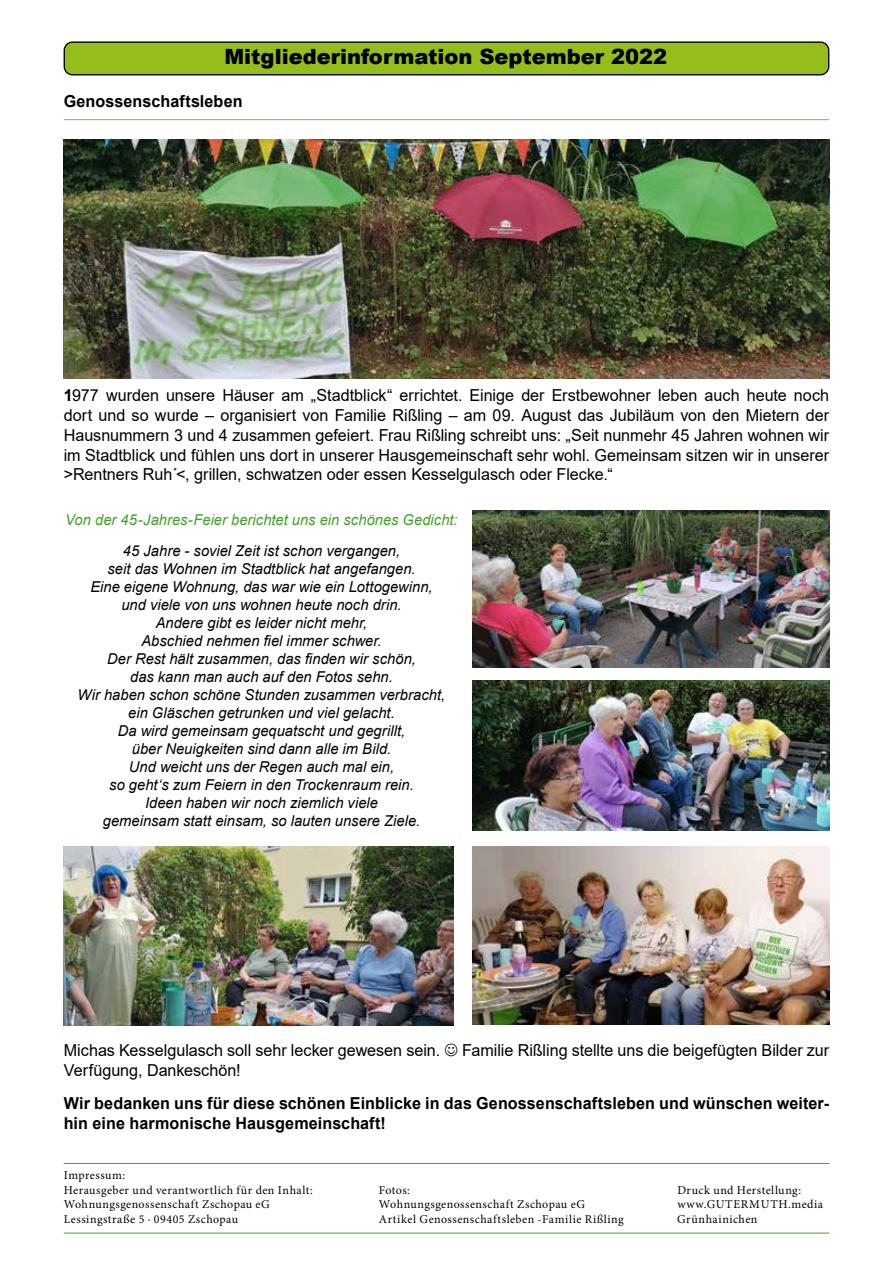
<style>
.page{position:relative;width:893px;height:1263px;background:#fff}
.page>*{position:absolute;margin:0;border:0;box-sizing:border-box;transform-origin:0 0}
.t1{font:900 21px "Arial";color:#000}
.t2{font:16.5px/19.8px "Arial";color:#000;text-align:justify}
.t3{font:700 16.5px/19.8px "Arial";letter-spacing:.005em;color:#000}
.t4{font:italic 15px/18px "Arial";color:#000;text-align:center}
.t5{font:italic 15px "Arial";color:#44a12b}
.t6{font:12px/14.4px "Minion Pro";letter-spacing:.04em;color:#000}
.t7{font:12px "Minion Pro";letter-spacing:.06em;color:#000}
.s1{font-weight:700}
</style>
<div class="page">
<hr style="left:64px;top:1163px;width:765px;height:1px;background:#44a12b">
<hr style="left:64px;top:1233px;width:765px;height:1px;background:#44a12b">
<div style="left:64px;top:42px;width:765px;height:33px;background:#95be1d"></div>
<div style="left:64px;top:41px;width:765px;height:34px;border:1px solid #000;border-radius:9px"></div>
<img style="left:472px;top:680px;width:357px;height:150px">
<img style="left:472px;top:510px;width:357px;height:158px">
<img style="left:472px;top:846px;width:357px;height:179px">
<hr style="left:64px;top:119px;width:765px;height:1px;background:#95be1d">
<img style="left:64px;top:139px;width:765px;height:239px">
<img style="left:64px;top:846px;width:389px;height:180px">
<h1 class="t1" style="left:224px;top:41px;width:444px">Mitgliederinformation September 2022</h1>
<p class="t3" style="left:64px;top:91px;width:180px">Genossenschaftsleben</p>
<p class="t2" style="left:64px;top:385px;width:767px"><span class="s1">1</span>977 wurden unsere Häuser am „Stadtblick“ errichtet. Einige der Erstbewohner leben auch heute noch dort und so wurde – organisiert von Familie Rißling – am 09. August das Jubiläum von den Mietern der Hausnummern 3 und 4 zusammen gefeiert. Frau Rißling schreibt uns: „Seit nunmehr 45 Jahren wohnen wir im Stadtblick und fühlen uns dort in unserer Hausgemeinschaft sehr wohl. Gemeinsam sitzen wir in unserer &gt;Rentners Ruh´&lt;, grillen, schwatzen oder essen Kesselgulasch oder Flecke.“</p>
<p class="t5" style="left:65px;top:510px;width:394px">Von der 45-Jahres-Feier berichtet uns ein schönes Gedicht:</p>
<p class="t4" style="left:78px;top:542px;width:369px">45 Jahre - soviel Zeit ist schon vergangen,<br>seit das Wohnen im Stadtblick hat angefangen.<br>Eine eigene Wohnung, das war wie ein Lottogewinn, und viele von uns wohnen heute noch drin.<br>Andere gibt es leider nicht mehr,<br>Abschied nehmen fiel immer schwer.<br>Der Rest hält zusammen, das finden wir schön,<br>das kann man auch auf den Fotos sehn.<br>Wir haben schon schöne Stunden zusammen verbracht, ein Gläschen getrunken und viel gelacht.<br>Da wird gemeinsam gequatscht und gegrillt,<br>über Neuigkeiten sind dann alle im Bild.<br>Und weicht uns der Regen auch mal ein,<br>so geht‘s zum Feiern in den Trockenraum rein.<br>Ideen haben wir noch ziemlich viele<br>gemeinsam statt einsam, so lauten unsere Ziele.</p>
<p class="t2" style="left:64px;top:1041px;width:378px">Michas Kesselgulasch soll sehr lecker gewesen sein.</p>
<p class="t2" style="left:462px;top:1041px;width:369px">Familie Rißling stellte uns die beigefügten Bilder zur</p>
<p class="t2" style="left:64px;top:1060px;width:179px">Verfügung, Dankeschön!</p>
<p class="t3" style="left:64px;top:1093px;width:767px">Wir bedanken uns für diese schönen Einblicke in das Genossenschaftsleben und wünschen weiter&shy;hin eine harmonische Hausgemeinschaft!</p>
<p class="t6" style="left:64px;top:1168px;width:251px">Impressum:<br>Herausgeber und verantwortlich für den Inhalt:</p>
<p class="t6" style="left:379px;top:1183px;width:33px">Fotos:</p>
<p class="t6" style="left:677px;top:1183px;width:125px">Druck und Herstellung:</p>
<p class="t6" style="left:64px;top:1197px;width:208px">Wohnungsgenossenschaft Zschopau eG</p>
<p class="t6" style="left:379px;top:1197px;width:208px">Wohnungsgenossenschaft Zschopau eG</p>
<p class="t7" style="left:677px;top:1196px;width:147px">www.GUTERMUTH.media</p>
<p class="t6" style="left:64px;top:1212px;width:176px">Lessingstraße 5 · 09405 Zschopau</p>
<p class="t6" style="left:379px;top:1212px;width:247px">Artikel Genossenschaftsleben -Familie Rißling</p>
<p class="t6" style="left:677px;top:1212px;width:82px">Grünhainichen</p>
</div>
